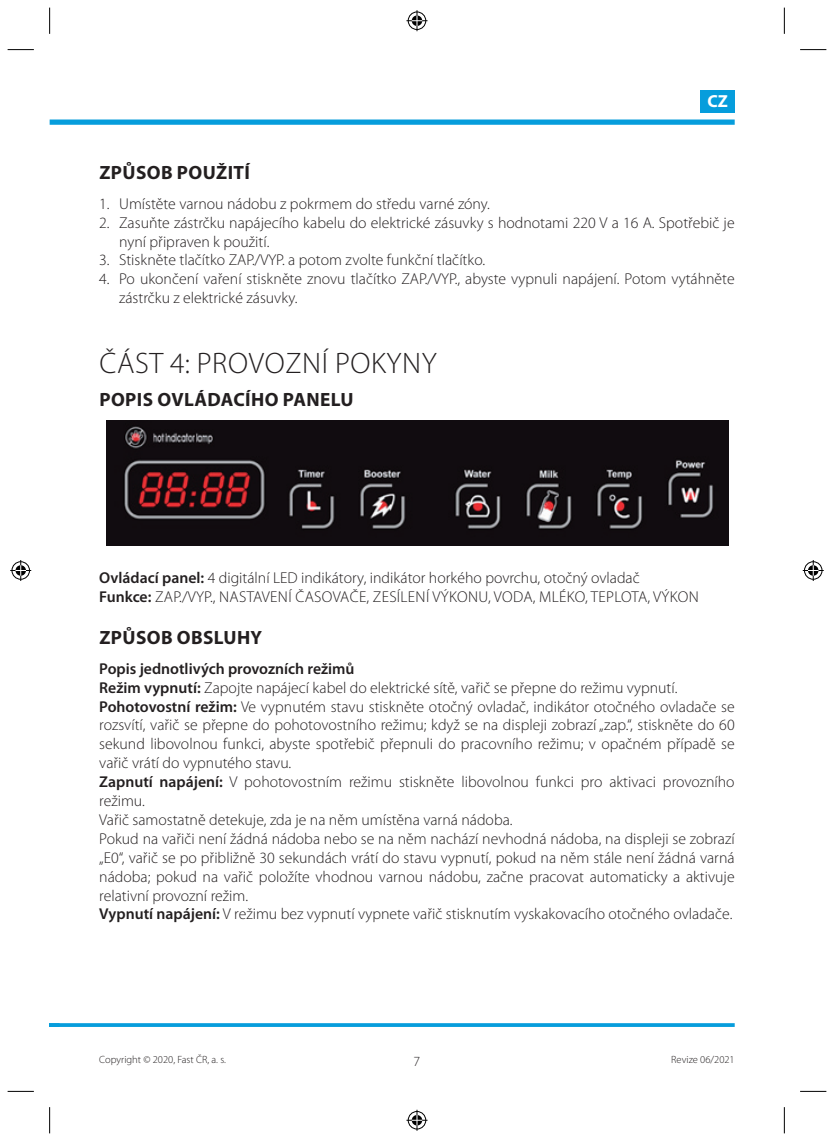
<style>
.page{position:relative;width:834px;height:1141px;background:#fff}
.page>*{position:absolute;margin:0;border:0;box-sizing:border-box;transform-origin:0 0}
.Nadpis_15_LIGHT{font:300 29.75px "Myriad Pro";letter-spacing:.02em;color:#231f20}
.Podnadpis_11{font:700 19.25px "Myriad Pro";letter-spacing:.02em;color:#231f20}
.t1{font:700 17.5px "Myriad Pro";color:#fff}
.Základný_9{font:300 15.75px/18.9px "Myriad Pro";color:#231f20;text-align:justify}
.Odsadený_4_-_9{font:300 15.75px/18.9px "Myriad Pro";color:#231f20}
.Základný_9-2{font:300 15.75px "Myriad Pro";letter-spacing:.02em;color:#231f20}
.Základný_9-3{font:600 15.75px "Myriad Pro";color:#231f20}
.t2{font:300 14px "Myriad Pro";color:#231f20}
.t3{font:300 10.5px "Myriad Pro";color:#231f20}
.s1{font-weight:600}
</style>
<div class="page">
<div style="left:50px;top:120px;width:684px;height:5px;background:#069ddc"></div>
<div style="left:700px;top:90px;width:34px;height:23px;background:#069ddc"></div>
<svg style="left:50px;top:1023px;width:684px;height:4px;background:#13a2dd"></svg>
<img style="left:107px;top:421px;width:621px;height:125px">
<svg style="left:8px;top:49px;width:26px;height:1px"></svg>
<svg style="left:800px;top:49px;width:26px;height:1px"></svg>
<svg style="left:8px;top:1091px;width:26px;height:1px"></svg>
<svg style="left:800px;top:1091px;width:26px;height:1px"></svg>
<svg style="left:49px;top:8px;width:1px;height:26px"></svg>
<svg style="left:49px;top:1107px;width:1px;height:26px"></svg>
<svg style="left:783px;top:8px;width:1px;height:26px"></svg>
<svg style="left:783px;top:1107px;width:1px;height:26px"></svg>
<svg style="left:406px;top:10px;width:21px;height:21px"></svg>
<svg style="left:406px;top:1110px;width:21px;height:21px"></svg>
<svg style="left:10px;top:560px;width:21px;height:21px"></svg>
<svg style="left:802px;top:560px;width:21px;height:21px"></svg>
<p class="t1" style="left:707px;top:90px;width:22px">CZ</p>
<p class="Podnadpis_11" style="left:99px;top:160px;width:152px">ZPŮSOB POUŽITÍ</p>
<p class="Odsadený_4_-_9" style="left:99px;top:194px;width:392px">1. Umístěte varnou nádobu z pokrmem do středu varné zóny.</p>
<p class="Odsadený_4_-_9" style="left:119px;top:213px;width:617px;text-indent:-20px">2. Zasuňte zástrčku napájecího kabelu do elektrické zásuvky s hodnotami 220 V a 16 A. Spotřebič je nyní připraven k použití.</p>
<p class="Odsadený_4_-_9" style="left:99px;top:251px;width:387px">3. Stiskněte tlačítko ZAP./VYP. a potom zvolte funkční tlačítko.</p>
<p class="Odsadený_4_-_9" style="left:119px;top:270px;width:617px;text-indent:-20px">4. Po ukončení vaření stiskněte znovu tlačítko ZAP./VYP., abyste vypnuli napájení. Potom vytáhněte zástrčku z elektrické zásuvky.</p>
<p class="Nadpis_15_LIGHT" style="left:100px;top:346px;width:338px">ČÁST 4: PROVOZNÍ POKYNY</p>
<p class="Podnadpis_11" style="left:99px;top:387px;width:255px">POPIS OVLÁDACÍHO PANELU</p>
<p class="Základný_9" style="left:99px;top:569px;width:542px"><span class="s1">Ovládací panel:</span> 4 digitální LED indikátory, indikátor horkého povrchu, otočný ovladač</p>
<p class="Základný_9-2" style="left:99px;top:588px;width:601px"><span class="s1">Funkce:</span> ZAP./VYP., NASTAVENÍ ČASOVAČE, ZESÍLENÍ VÝKONU, VODA, MLÉKO, TEPLOTA, VÝKON</p>
<p class="Podnadpis_11" style="left:99px;top:625px;width:164px">ZPŮSOB OBSLUHY</p>
<p class="Základný_9-3" style="left:99px;top:658px;width:257px">Popis jednotlivých provozních režimů</p>
<p class="Základný_9" style="left:99px;top:678px;width:579px"><span class="s1">Režim vypnutí:</span> Zapojte napájecí kabel do elektrické sítě, vařič se přepne do režimu vypnutí.</p>
<p class="Základný_9" style="left:99px;top:697px;width:636px"><span class="s1">Pohotovostní režim:</span> Ve vypnutém stavu stiskněte otočný ovladač, indikátor otočného ovladače se rozsvítí, vařič se přepne do pohotovostního režimu; když se na displeji zobrazí „zap.“, stiskněte do 60 sekund libovolnou funkci, abyste spotřebič přepnuli do pracovního režimu; v opačném případě se vařič vrátí do vypnutého stavu.</p>
<p class="Základný_9" style="left:99px;top:773px;width:636px"><span class="s1">Zapnutí napájení:</span> V pohotovostním režimu stiskněte libovolnou funkci pro aktivaci provozního režimu.</p>
<p class="Základný_9" style="left:99px;top:810px;width:415px">Vařič samostatně detekuje, zda je na něm umístěna varná nádoba.</p>
<p class="Základný_9" style="left:99px;top:829px;width:637px">Pokud na vařiči není žádná nádoba nebo se na něm nachází nevhodná nádoba, na displeji se zobrazí „E0“, vařič se po přibližně 30 sekundách vrátí do stavu vypnutí, pokud na něm stále není žádná varná nádoba; pokud na vařič položíte vhodnou varnou nádobu, začne pracovat automaticky a aktivuje relativní provozní režim.</p>
<p class="Základný_9" style="left:99px;top:905px;width:634px"><span class="s1">Vypnutí napájení:</span> V režimu bez vypnutí vypnete vařič stisknutím vyskakovacího otočného ovladače.</p>
<p class="t3" style="left:99px;top:1054px;width:128px">Copyright © 2020, Fast ČR, a. s.</p>
<p class="t2" style="left:413px;top:1054px;width:8px">7</p>
<p class="t3" style="left:671px;top:1054px;width:65px">Revize 06/2021</p>
</div>
